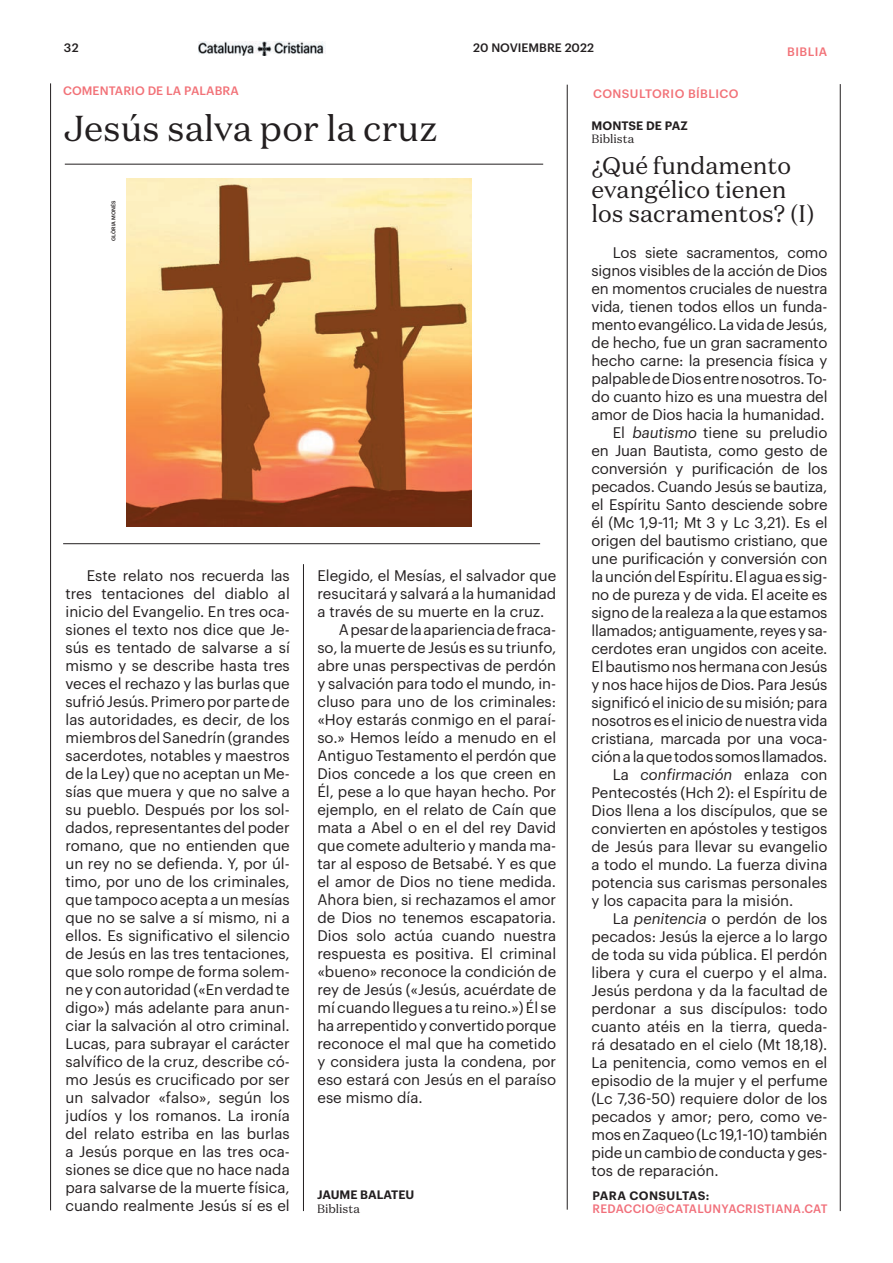
<style>
.page{position:relative;width:893px;height:1263px;background:#fff}
.page>*{position:absolute;margin:0;border:0;box-sizing:border-box;transform-origin:0 0}
.t1{font:36px "Domaine Text";color:#231f20}
.t2{font:24px/24px "Domaine Text";color:#231f20}
.t3{font:15px/18px "Graphik";color:#231f20;text-align:justify}
.t4{font:italic 15px "Graphik";color:#231f20}
.t5{font:500 12px "Graphik";letter-spacing:.02em;color:#f27278}
.t6{font:500 12px "Graphik";letter-spacing:.03em;color:#f1707b}
.t7{font:600 12px "Graphik";letter-spacing:.005em;color:#231f20}
.t8{font:500 12px "Graphik";color:#231f20}
.t9{font:12px "Domaine Text";color:#231f20}
.t10{font:600 12px "Graphik";letter-spacing:.035em;color:#231f20}
.t11{font:500 5.25px "Graphik";color:#231f20}
.s1{font-style:italic}
.s2{font-style:normal}
</style>
<div class="page">
<img style="left:198px;top:42px;width:126px;height:13px">
<hr style="left:840px;top:84px;width:1px;height:1127px;background:#231f20">
<hr style="left:50px;top:83px;width:1px;height:1127px;background:#231f20">
<hr style="left:567px;top:85px;width:1px;height:1125px;background:#231f20">
<hr style="left:63px;top:543px;width:477px;height:1px;background:#231f20">
<hr style="left:65px;top:164px;width:478px;height:1px;background:#231f20">
<hr style="left:303px;top:564px;width:1px;height:647px;background:#231f20">
<img style="left:126px;top:179px;width:345px;height:348px">
<p class="t8" style="left:64px;top:39px;width:16px">32</p>
<p class="t8" style="left:473px;top:38px;width:122px">20 NOVIEMBRE 2022</p>
<p class="t5" style="left:787px;top:42px;width:41px">BIBLIA</p>
<p class="t5" style="left:63px;top:81px;width:177px">COMENTARIO DE LA PALABRA</p>
<p class="t5" style="left:593px;top:84px;width:147px">CONSULTORIO BÍBLICO</p>
<h1 class="t1" style="left:64px;top:106px;width:376px">Jesús salva por la cruz</h1>
<p class="t11" style="left:110px;top:241px;width:42px;rotate:-90deg">GLÒRIA MONÉS</p>
<p class="t3" style="left:66px;top:565px;width:226px;text-indent:21px">Este relato nos recuerda las tres tentaciones del diablo al inicio del Evangelio. En tres oca&shy;siones el texto nos dice que Je&shy;sús es tentado de salvarse a sí mismo y se describe hasta tres veces el rechazo y las burlas que sufrió Jesús. Primero por parte de las autoridades, es decir, de los miembros del Sanedrín (grandes sacerdotes, notables y maestros de la Ley) que no aceptan un Me&shy;sías que muera y que no salve a su pueblo. Después por los sol&shy;dados, representantes del poder romano, que no entienden que un rey no se defienda. Y, por úl&shy;timo, por uno de los criminales, que tampoco acepta a un mesías que no se salve a sí mismo, ni a ellos. Es significativo el silencio de Jesús en las tres tentaciones, que solo rompe de forma solem&shy;ne y con autoridad («En verdad te digo») más adelante para anun&shy;ciar la salvación al otro criminal.<br>Lucas, para subrayar el carácter salvífico de la cruz, describe có&shy;mo Jesús es crucificado por ser un salvador «falso», según los judíos y los romanos. La ironía del relato estriba en las burlas a Jesús porque en las tres oca&shy;siones se dice que no hace nada para salvarse de la muerte física, cuando realmente Jesús sí es el</p>
<p class="t3" style="left:317px;top:565px;width:240px">Elegido, el Mesías, el salvador que</p>
<p class="t3" style="left:317px;top:583px;width:240px">resucitará y salvará a la humanidad</p>
<p class="t3" style="left:317px;top:601px;width:228px">a través de su muerte en la cruz.</p>
<p class="t3" style="left:339px;top:619px;width:219px">A pesar de la apariencia de fraca-</p>
<p class="t3" style="left:317px;top:637px;width:240px">so, la muerte de Jesús es su triunfo,</p>
<p class="t3" style="left:317px;top:655px;width:240px">abre unas perspectivas de perdón</p>
<p class="t3" style="left:317px;top:673px;width:240px">y salvación para todo el mundo, in-</p>
<p class="t3" style="left:317px;top:691px;width:240px">cluso para uno de los criminales:</p>
<p class="t3" style="left:317px;top:709px;width:240px">«Hoy estarás conmigo en el paraí-</p>
<p class="t3" style="left:317px;top:727px;width:240px">so.» Hemos leído a menudo en el</p>
<p class="t3" style="left:317px;top:745px;width:240px">Antiguo Testamento el perdón que</p>
<p class="t3" style="left:317px;top:763px;width:240px">Dios concede a los que creen en</p>
<p class="t3" style="left:317px;top:781px;width:240px">Él, pese a lo que hayan hecho. Por</p>
<p class="t3" style="left:317px;top:799px;width:240px">ejemplo, en el relato de Caín que</p>
<p class="t3" style="left:317px;top:817px;width:240px">mata a Abel o en el del rey David</p>
<p class="t3" style="left:317px;top:835px;width:240px">que comete adulterio y manda ma-</p>
<p class="t3" style="left:317px;top:853px;width:240px">tar al esposo de Betsabé. Y es que</p>
<p class="t3" style="left:317px;top:871px;width:240px">el amor de Dios no tiene medida.</p>
<p class="t3" style="left:317px;top:889px;width:240px">Ahora bien, si rechazamos el amor</p>
<p class="t3" style="left:317px;top:907px;width:240px">de Dios no tenemos escapatoria.</p>
<p class="t3" style="left:317px;top:925px;width:240px">Dios solo actúa cuando nuestra</p>
<p class="t3" style="left:317px;top:943px;width:240px">respuesta es positiva. El criminal</p>
<p class="t3" style="left:317px;top:961px;width:240px">«bueno» reconoce la condición de</p>
<p class="t3" style="left:317px;top:979px;width:240px">rey de Jesús («Jesús, acuérdate de</p>
<p class="t3" style="left:317px;top:997px;width:240px">mí cuando llegues a tu reino.») Él se</p>
<p class="t3" style="left:317px;top:1015px;width:240px">ha arrepentido y convertido porque</p>
<p class="t3" style="left:317px;top:1033px;width:240px">reconoce el mal que ha cometido</p>
<p class="t3" style="left:317px;top:1051px;width:240px">y considera justa la condena, por</p>
<p class="t3" style="left:317px;top:1069px;width:240px">eso estará con Jesús en el paraíso</p>
<p class="t3" style="left:317px;top:1087px;width:107px">ese mismo día.</p>
<p class="t7" style="left:317px;top:1185px;width:99px">JAUME BALATEU</p>
<p class="t9" style="left:317px;top:1201px;width:44px">Biblista</p>
<p class="t7" style="left:591px;top:116px;width:98px">MONTSE DE PAZ</p>
<p class="t9" style="left:591px;top:131px;width:44px">Biblista</p>
<h2 class="t2" style="left:591px;top:153px;width:225px">¿Qué fundamento evangélico tienen los sacramentos? (I)</h2>
<p class="t3" style="left:613px;top:242px;width:216px">Los siete sacramentos, como</p>
<p class="t3" style="left:591px;top:260px;width:237px">signos visibles de la acción de Dios</p>
<p class="t3" style="left:591px;top:278px;width:237px">en momentos cruciales de nuestra</p>
<p class="t3" style="left:591px;top:296px;width:237px">vida, tienen todos ellos un funda-</p>
<p class="t3" style="left:591px;top:314px;width:238px">mento evangélico. La vida de Jesús,</p>
<p class="t3" style="left:591px;top:332px;width:237px">de hecho, fue un gran sacramento</p>
<p class="t3" style="left:591px;top:350px;width:237px">hecho carne: la presencia física y</p>
<p class="t3" style="left:591px;top:368px;width:237px">palpable de Dios entre nosotros. To-</p>
<p class="t3" style="left:591px;top:386px;width:237px">do cuanto hizo es una muestra del</p>
<p class="t3" style="left:591px;top:404px;width:235px">amor de Dios hacia la humanidad.</p>
<p class="t3" style="left:613px;top:422px;width:216px">El <span class="s1">bautismo</span> tiene su preludio</p>
<p class="t3" style="left:591px;top:440px;width:237px">en Juan Bautista, como gesto de</p>
<p class="t3" style="left:591px;top:458px;width:238px">conversión y purificación de los</p>
<p class="t3" style="left:591px;top:476px;width:237px">pecados. Cuando Jesús se bautiza,</p>
<p class="t3" style="left:591px;top:494px;width:238px">el Espíritu Santo desciende sobre</p>
<p class="t3" style="left:591px;top:512px;width:238px">él (Mc 1,9-11; Mt 3 y Lc 3,21). Es el</p>
<p class="t3" style="left:591px;top:530px;width:237px">origen del bautismo cristiano, que</p>
<p class="t3" style="left:591px;top:548px;width:237px">une purificación y conversión con</p>
<p class="t3" style="left:591px;top:566px;width:237px">la unción del Espíritu. El agua es sig-</p>
<p class="t3" style="left:591px;top:584px;width:237px">no de pureza y de vida. El aceite es</p>
<p class="t3" style="left:591px;top:602px;width:237px">signo de la realeza a la que estamos</p>
<p class="t3" style="left:591px;top:620px;width:238px">llamados; antiguamente, reyes y sa-</p>
<p class="t3" style="left:591px;top:638px;width:237px">cerdotes eran ungidos con aceite.</p>
<p class="t3" style="left:591px;top:656px;width:237px">El bautismo nos hermana con Jesús</p>
<p class="t3" style="left:591px;top:674px;width:237px">y nos hace hijos de Dios. Para Jesús</p>
<p class="t3" style="left:591px;top:692px;width:237px">significó el inicio de su misión; para</p>
<p class="t3" style="left:591px;top:710px;width:237px">nosotros es el inicio de nuestra vida</p>
<p class="t3" style="left:591px;top:728px;width:237px">cristiana, marcada por una voca-</p>
<p class="t3" style="left:591px;top:746px;width:237px">ción a la que todos somos llamados.</p>
<p class="t4" style="left:613px;top:763px;width:216px"><span class="s2">La</span> confirmación <span class="s2">enlaza con</span></p>
<p class="t3" style="left:591px;top:782px;width:237px">Pentecostés (Hch 2): el Espíritu de</p>
<p class="t3" style="left:591px;top:800px;width:238px">Dios llena a los discípulos, que se</p>
<p class="t3" style="left:591px;top:818px;width:237px">convierten en apóstoles y testigos</p>
<p class="t3" style="left:591px;top:836px;width:238px">de Jesús para llevar su evangelio</p>
<p class="t3" style="left:591px;top:854px;width:238px">a todo el mundo. La fuerza divina</p>
<p class="t3" style="left:591px;top:872px;width:237px">potencia sus carismas personales</p>
<p class="t3" style="left:591px;top:890px;width:203px">y los capacita para la misión.</p>
<p class="t3" style="left:613px;top:908px;width:216px">La <span class="s1">penitencia</span> o perdón de los</p>
<p class="t3" style="left:591px;top:926px;width:237px">pecados: Jesús la ejerce a lo largo</p>
<p class="t3" style="left:591px;top:944px;width:237px">de toda su vida pública. El perdón</p>
<p class="t3" style="left:591px;top:962px;width:237px">libera y cura el cuerpo y el alma.</p>
<p class="t3" style="left:591px;top:980px;width:238px">Jesús perdona y da la facultad de</p>
<p class="t3" style="left:591px;top:998px;width:237px">perdonar a sus discípulos: todo</p>
<p class="t3" style="left:591px;top:1016px;width:237px">cuanto atéis en la tierra, queda-</p>
<p class="t3" style="left:591px;top:1034px;width:237px">rá desatado en el cielo (Mt 18,18).</p>
<p class="t3" style="left:591px;top:1052px;width:237px">La penitencia, como vemos en el</p>
<p class="t3" style="left:591px;top:1070px;width:238px">episodio de la mujer y el perfume</p>
<p class="t3" style="left:591px;top:1088px;width:237px">(Lc 7,36-50) requiere dolor de los</p>
<p class="t3" style="left:591px;top:1106px;width:237px">pecados y amor; pero, como ve-</p>
<p class="t3" style="left:591px;top:1124px;width:238px">mos en Zaqueo (Lc 19,1-10) también</p>
<p class="t3" style="left:591px;top:1142px;width:237px">pide un cambio de conducta y ges-</p>
<p class="t3" style="left:591px;top:1160px;width:129px">tos de reparación.</p>
<p class="t10" style="left:593px;top:1186px;width:118px">PARA CONSULTAS:</p>
<p class="t6" style="left:593px;top:1199px;width:237px">REDACCIO@CATALUNYACRISTIANA.CAT</p>
</div>
